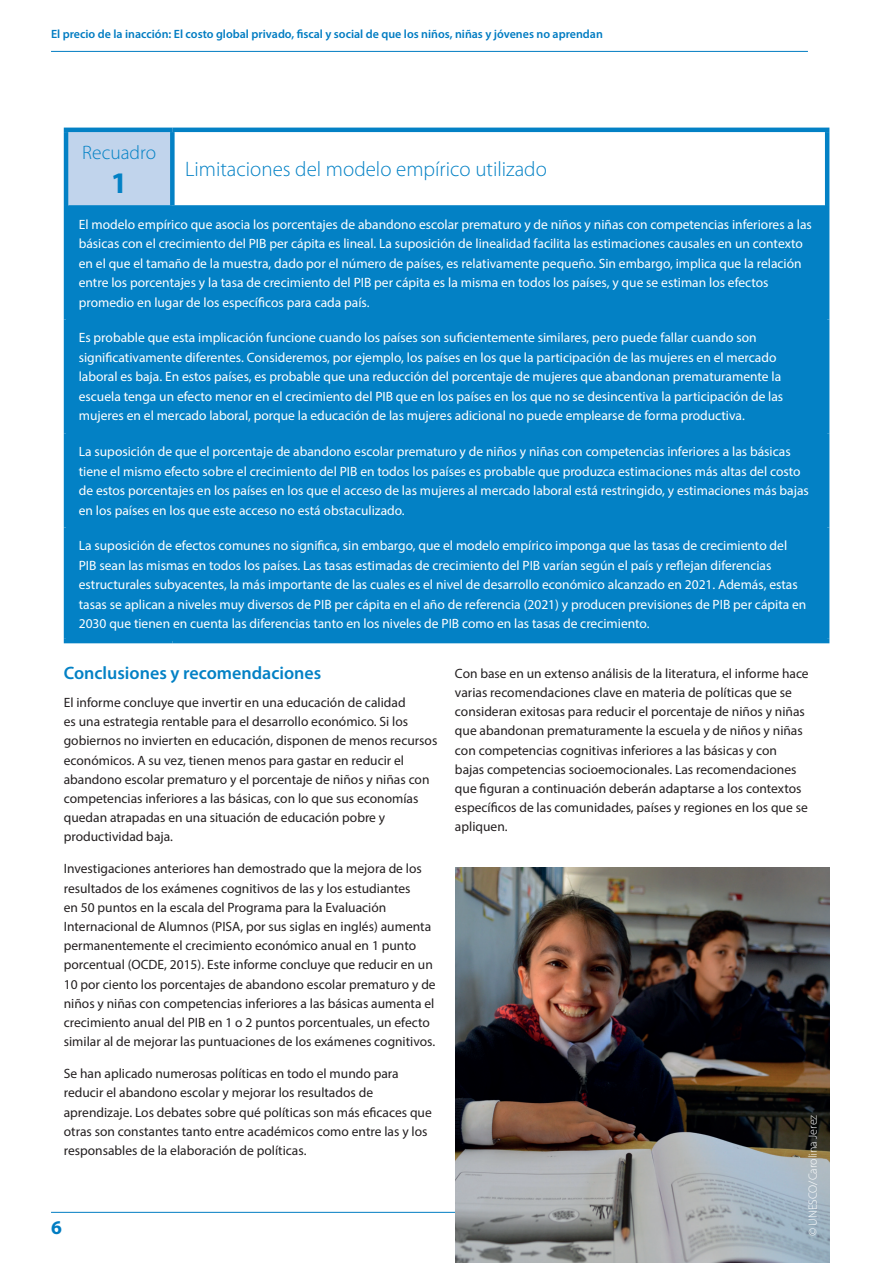
<style>
.page{position:relative;width:893px;height:1263px;background:#fff}
.page>*{position:absolute;margin:0;border:0;box-sizing:border-box;transform-origin:0 0}
.t1{font:700 30px "Myriad Pro";color:#0381c5}
.t2{font:300 21px "Myriad Pro";color:#0381c5}
.t3{font:300 19.5px "Myriad Pro";color:#0381c5}
.t4{font:700 19.5px "Myriad Pro";color:#007cc2}
.t5{font:600 18px "Myriad Pro";color:#0381c5}
.t6{font:13.5px/19.5px "Myriad Pro";color:#fff}
.t7{font:13.5px/19.2px "Myriad Pro";color:#231f20}
.t8{font:600 12px "Myriad Pro";color:#007cc2}
.t9{font:300 12px "Myriad Pro";color:#fff}
</style>
<div class="page">
<hr style="left:51px;top:51px;width:757px;height:1px;background:#007cc2">
<hr style="left:51px;top:1212px;width:757px;height:1px;background:#007cc2">
<img style="left:455px;top:867px;width:374px;height:396px">
<div style="left:66px;top:130px;width:106px;height:76px;background:#c1d4ec"></div>
<div style="left:68px;top:207px;width:757px;height:432px;background:#0381c5"></div>
<hr style="left:64px;top:128px;width:108px;height:4px;background:#0381c5">
<hr style="left:64px;top:132px;width:4px;height:74px;background:#0381c5">
<hr style="left:172px;top:128px;width:657px;height:4px;background:#0381c5">
<hr style="left:825px;top:132px;width:4px;height:74px;background:#0381c5">
<hr style="left:64px;top:206px;width:4px;height:114px;background:#0381c5">
<hr style="left:825px;top:206px;width:4px;height:114px;background:#0381c5">
<hr style="left:64px;top:320px;width:4px;height:113px;background:#0381c5">
<hr style="left:825px;top:320px;width:4px;height:113px;background:#0381c5">
<hr style="left:64px;top:433px;width:4px;height:94px;background:#0381c5">
<hr style="left:825px;top:433px;width:4px;height:94px;background:#0381c5">
<hr style="left:64px;top:527px;width:4px;height:112px;background:#0381c5">
<hr style="left:825px;top:527px;width:4px;height:112px;background:#0381c5">
<hr style="left:64px;top:639px;width:108px;height:4px;background:#0381c5">
<hr style="left:172px;top:639px;width:657px;height:4px;background:#0381c5">
<div style="left:170px;top:132px;width:5px;height:73px;background:#0381c5"></div>
<hr style="left:68px;top:205px;width:104px;height:2px;background:#0381c5">
<hr style="left:172px;top:205px;width:653px;height:2px;background:#0381c5">
<p class="t8" style="left:51px;top:27px;width:553px">El precio de la inacción: El costo global privado, fiscal y social de que los niños, niñas y jóvenes no aprendan</p>
<h3 class="t3" style="left:82px;top:141px;width:75px">Recuadro</h3>
<h1 class="t1" style="left:111px;top:164px;width:18px">1</h1>
<h2 class="t2" style="left:185px;top:156px;width:363px">Limitaciones del modelo empírico utilizado</h2>
<p class="t6" style="left:79px;top:214px;width:735px">El modelo empírico que asocia los porcentajes de abandono escolar prematuro y de niños y niñas con competencias inferiores a las básicas con el crecimiento del PIB per cápita es lineal. La suposición de linealidad facilita las estimaciones causales en un contexto en el que el tamaño de la muestra, dado por el número de países, es relativamente pequeño. Sin embargo, implica que la relación entre los porcentajes y la tasa de crecimiento del PIB per cápita es la misma en todos los países, y que se estiman los efectos promedio en lugar de los específicos para cada país.</p>
<p class="t6" style="left:79px;top:328px;width:706px">Es probable que esta implicación funcione cuando los países son suficientemente similares, pero puede fallar cuando son significativamente diferentes. Consideremos, por ejemplo, los países en los que la participación de las mujeres en el mercado laboral es baja. En estos países, es probable que una reducción del porcentaje de mujeres que abandonan prematuramente la escuela tenga un efecto menor en el crecimiento del PIB que en los países en los que no se desincentiva la participación de las mujeres en el mercado laboral, porque la educación de las mujeres adicional no puede emplearse de forma productiva.</p>
<p class="t6" style="left:79px;top:442px;width:732px">La suposición de que el porcentaje de abandono escolar prematuro y de niños y niñas con competencias inferiores a las básicas tiene el mismo efecto sobre el crecimiento del PIB en todos los países es probable que produzca estimaciones más altas del costo de estos porcentajes en los países en los que el acceso de las mujeres al mercado laboral está restringido, y estimaciones más bajas en los países en los que este acceso no está obstaculizado.</p>
<p class="t6" style="left:79px;top:536px;width:729px">La suposición de efectos comunes no significa, sin embargo, que el modelo empírico imponga que las tasas de crecimiento del PIB sean las mismas en todos los países. Las tasas estimadas de crecimiento del PIB varían según el país y reflejan diferencias estructurales subyacentes, la más importante de las cuales es el nivel de desarrollo económico alcanzado en 2021. Además, estas tasas se aplican a niveles muy diversos de PIB per cápita en el año de referencia (2021) y producen previsiones de PIB per cápita en 2030 que tienen en cuenta las diferencias tanto en los niveles de PIB como en las tasas de crecimiento.</p>
<h3 class="t5" style="left:64px;top:662px;width:259px">Conclusiones y recomendaciones</h3>
<p class="t7" style="left:64px;top:693px;width:375px">El informe concluye que invertir en una educación de calidad<br>es una estrategia rentable para el desarrollo económico. Si los gobiernos no invierten en educación, disponen de menos recursos económicos. A su vez, tienen menos para gastar en reducir el abandono escolar prematuro y el porcentaje de niños y niñas con competencias inferiores a las básicas, con lo que sus economías quedan atrapadas en una situación de educación pobre y productividad baja.</p>
<p class="t7" style="left:64px;top:859px;width:373px">Investigaciones anteriores han demostrado que la mejora de los resultados de los exámenes cognitivos de las y los estudiantes<br>en 50 puntos en la escala del Programa para la Evaluación Internacional de Alumnos (PISA, por sus siglas en inglés) aumenta permanentemente el crecimiento económico anual en 1 punto porcentual (OCDE, 2015). Este informe concluye que reducir en un 10 por ciento los porcentajes de abandono escolar prematuro y de niños y niñas con competencias inferiores a las básicas aumenta el crecimiento anual del PIB en 1 o 2 puntos porcentuales, un efecto similar al de mejorar las puntuaciones de los exámenes cognitivos.</p>
<p class="t7" style="left:64px;top:1064px;width:370px">Se han aplicado numerosas políticas en todo el mundo para reducir el abandono escolar y mejorar los resultados de aprendizaje. Los debates sobre qué políticas son más eficaces que otras son constantes tanto entre académicos como entre las y los responsables de la elaboración de políticas.</p>
<p class="t7" style="left:455px;top:663px;width:355px">Con base en un extenso análisis de la literatura, el informe hace varias recomendaciones clave en materia de políticas que se consideran exitosas para reducir el porcentaje de niños y niñas que abandonan prematuramente la escuela y de niños y niñas con competencias cognitivas inferiores a las básicas y con bajas competencias socioemocionales. Las recomendaciones que figuran a continuación deberán adaptarse a los contextos específicos de las comunidades, países y regiones en los que se apliquen.</p>
<p class="t9" style="left:806px;top:1236px;width:123px;rotate:-90deg">© UNESCO/Carolina Jerez</p>
<h3 class="t4" style="left:51px;top:1215px;width:12px">6</h3>
</div>
